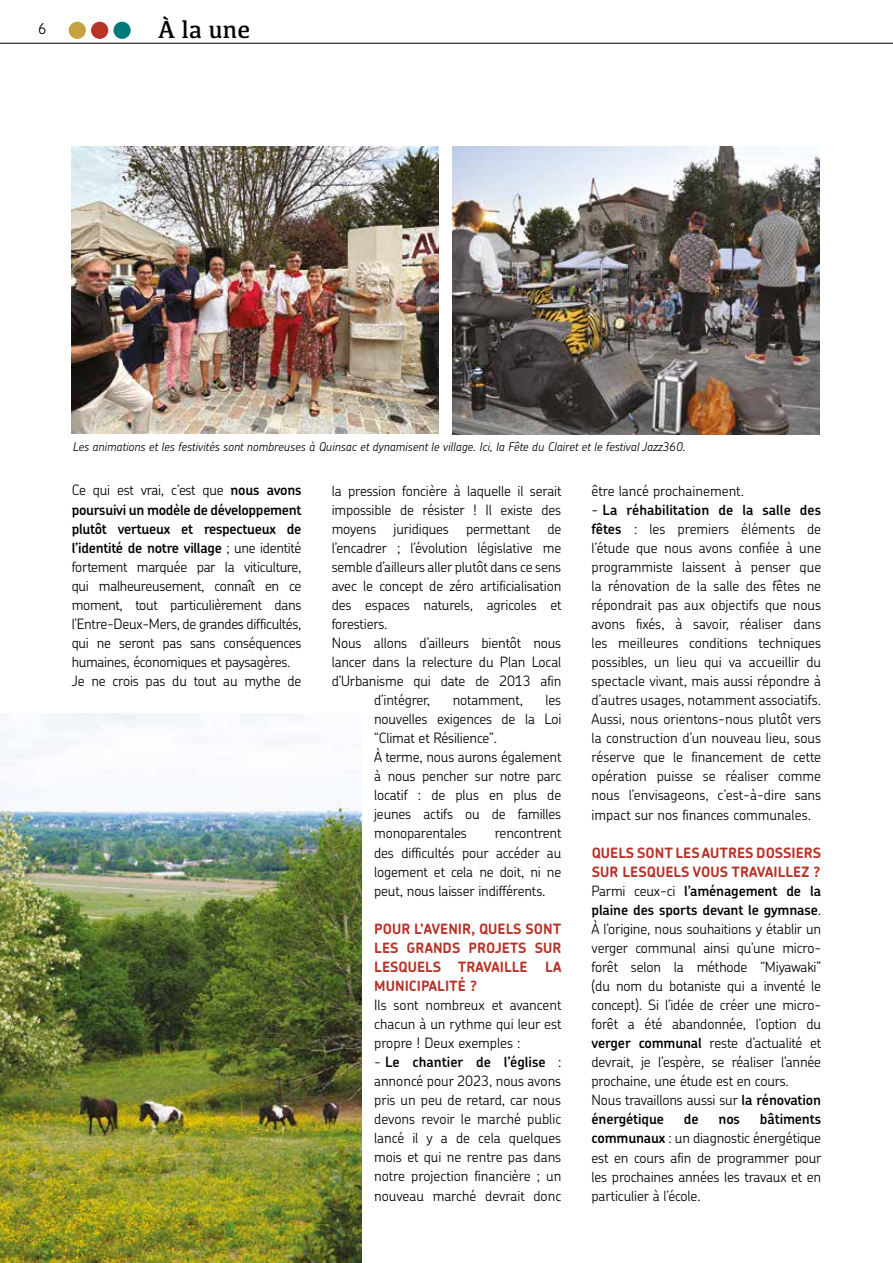
<style>
.page{position:relative;width:893px;height:1263px;background:#fff}
.page>*{position:absolute;margin:0;border:0;box-sizing:border-box;transform-origin:0 0}
.t1{font:25.5px "Kefa";color:#000}
.t2{font:300 15px "Chevin Pro";color:#000}
.t3{font:300 14.25px/19px "Chevin Pro";letter-spacing:-.01em;color:#000;text-align:justify}
.t4{font:700 14.25px/19px "Chevin Pro";letter-spacing:.005em;color:#b73328;text-align:justify}
.t5{font:600 14.25px "Chevin Pro";color:#000}
.t6{font:italic 300 12px "Chevin Pro";color:#000}
.s1{font-weight:600}
.s2{font-weight:700;color:#b73328}
</style>
<div class="page">
<hr style="left:0;top:43px;width:893px;height:1px;background:#000">
<div style="left:113px;top:22px;width:18px;height:17px;background:#007b7c;border-radius:50%"></div>
<div style="left:91px;top:22px;width:17px;height:17px;background:#b73328;border-radius:50%"></div>
<div style="left:69px;top:22px;width:17px;height:17px;background:#c5a242;border-radius:50%"></div>
<img style="left:72px;top:146px;width:367px;height:288px">
<img style="left:0;top:713px;width:361px;height:550px">
<img style="left:453px;top:147px;width:367px;height:287px">
<p class="t2" style="left:38px;top:19px;width:10px">6</p>
<h1 class="t1" style="left:158px;top:14px;width:94px">À la une</h1>
<p class="t6" style="left:73px;top:438px;width:614px">Les animations et les festivités sont nombreuses à Quinsac et dynamisent le village. Ici, la Fête du Clairet et le festival Jazz360.</p>
<p class="t3" style="left:72px;top:480px;width:231px;text-align:left">Ce qui est vrai, c’est que <span class="s1">nous avons poursuivi un modèle de développement plutôt vertueux et respectueux de l’identité de notre village</span> ; une identité fortement marquée par la viticulture, qui malheureusement, connaît en ce moment, tout particulièrement dans l’Entre-Deux-Mers, de grandes difficultés, qui ne seront pas sans conséquences humaines, économiques et paysagères.<br>Je ne crois pas du tout au mythe de</p>
<p class="t3" style="left:332px;top:480px;width:231px">la pression foncière à laquelle il serait</p>
<p class="t3" style="left:332px;top:499px;width:231px">impossible de résister ! Il existe des</p>
<p class="t3" style="left:332px;top:518px;width:231px">moyens juridiques permettant de</p>
<p class="t3" style="left:332px;top:537px;width:231px">l’encadrer ; l’évolution législative me</p>
<p class="t3" style="left:332px;top:557px;width:231px">semble d’ailleurs aller plutôt dans ce sens</p>
<p class="t3" style="left:332px;top:576px;width:231px">avec le concept de zéro artificialisation</p>
<p class="t3" style="left:332px;top:595px;width:231px">des espaces naturels, agricoles et</p>
<p class="t3" style="left:332px;top:614px;width:57px">forestiers.</p>
<p class="t3" style="left:332px;top:633px;width:231px">Nous allons d’ailleurs bientôt nous</p>
<p class="t3" style="left:332px;top:652px;width:231px">lancer dans la relecture du Plan Local</p>
<p class="t3" style="left:332px;top:671px;width:231px">d’Urbanisme qui date de 2013 afin</p>
<p class="t3" style="left:374px;top:690px;width:58px">d’intégrer,</p>
<p class="t3" style="left:453px;top:690px;width:72px">notamment,</p>
<p class="t3" style="left:374px;top:690px;width:189px;text-align:left;text-indent:171px">les nouvelles exigences de la Loi “Climat et Résilience”.<br>À terme, nous aurons également à nous pencher sur notre parc locatif : de plus en plus de jeunes actifs ou de familles monoparentales</p>
<p class="t3" style="left:374px;top:823px;width:189px;text-indent:121px">rencontrent des difficultés pour accéder au logement et cela ne doit, ni ne peut, nous laisser indifférents.</p>
<p class="t4" style="left:374px;top:919px;width:189px">POUR L’AVENIR, QUELS SONT LES GRANDS PROJETS SUR LESQUELS TRAVAILLE LA MUNICIPALITÉ ?</p>
<p class="t3" style="left:374px;top:995px;width:189px">Ils sont nombreux et avancent chacun à un rythme qui leur est propre ! Deux exemples :</p>
<p class="t3" style="left:374px;top:1052px;width:189px">- <span class="s1">Le chantier de l’église</span> : annoncé pour 2023, nous avons pris un peu de retard, car nous devons revoir le marché public lancé il y a de cela quelques mois et qui ne rentre pas dans notre projection financière ; un nouveau marché devrait donc</p>
<p class="t3" style="left:592px;top:480px;width:154px">être lancé prochainement.</p>
<p class="t3" style="left:592px;top:499px;width:231px">- <span class="s1">La réhabilitation de la salle des fêtes</span> : les premiers éléments de l’étude que nous avons confiée à une programmiste laissent à penser que la rénovation de la salle des fêtes ne répondrait pas aux objectifs que nous avons fixés, à savoir, réaliser dans les meilleures conditions techniques possibles, un lieu qui va accueillir du spectacle vivant, mais aussi répondre à d’autres usages, notamment associatifs.<br>Aussi, nous orientons-nous plutôt vers la construction d’un nouveau lieu, sous réserve que le financement de cette opération puisse se réaliser comme nous l’envisageons, c’est-à-dire sans impact sur nos finances communales.</p>
<p class="t3" style="left:592px;top:842px;width:231px;text-align:left"><span class="s2">QUELS SONT LES AUTRES DOSSIERS SUR LESQUELS VOUS TRAVAILLEZ ?<br></span>Parmi ceux-ci <span class="s1">l’aménagement de la plaine des sports devant le gymnase</span>.<br>À l’origine, nous souhaitions y établir un verger communal ainsi qu’une micro&shy;forêt selon la méthode “Miyawaki” (du nom du botaniste qui a inventé le concept). Si l’idée de créer une micro&shy;forêt a été abandonnée, l’option du <span class="s1">verger communal</span> reste d’actualité et devrait, je l’espère, se réaliser l’année prochaine, une étude est en cours.<br>Nous travaillons aussi sur <span class="s1">la rénovation énergétique</span></p>
<p class="t3" style="left:592px;top:1109px;width:231px;text-indent:168px"><span class="s1">bâtiments communaux</span> : un diagnostic énergétique est en cours afin de programmer pour les prochaines années les travaux et en particulier à l’école.</p>
<p class="t5" style="left:684px;top:1110px;width:16px">de</p>
<p class="t5" style="left:718px;top:1110px;width:23px">nos</p>
</div>
